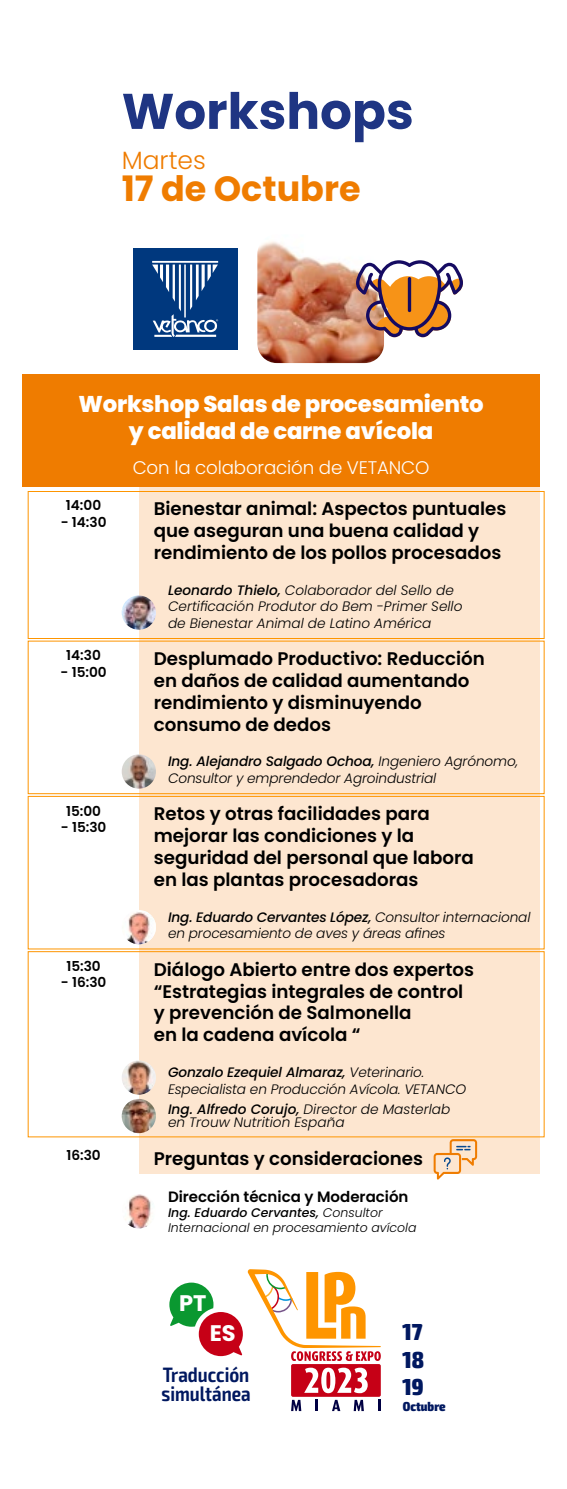
<style>
.page{position:relative;width:567px;height:1489px;background:#fff}
.page>*{position:absolute;margin:0;border:0;box-sizing:border-box;transform-origin:0 0}
.t1{font:700 50px "Poppins";color:#1f3583}
.t2{font:700 35px "Poppins";color:#ef7c00}
.t3{font:300 25px "Poppins";color:#ef7c00}
.t4{font:900 condensed 23.25px/27.8px "Exo 2";color:#001860;text-align:justify}
.t5{font:800 22.75px/27.2px "Poppins";letter-spacing:-.01em;color:#fff;text-align:center}
.t6{font:700 22.5px "Poppins";color:#fff}
.t7{font:600 condensed 20.75px/18.5px "Exo 2";color:#001860}
.t8{font:600 18.25px/22px "Poppins";color:#000}
.t9{font:300 18.25px "Poppins";letter-spacing:-.01em;color:#fff}
.t10{font:600 15px "Poppins";color:#000}
.t11{font:italic 300 13.75px/16.5px "Poppins";color:#000}
.t12{font:600 13.75px "Poppins";color:#000}
.t13{font:900 condensed 13px "Exo 2";color:#001860}
.t14{font:italic 300 12.5px/15px "Poppins";color:#000}
.s1{font-weight:500}
</style>
<div class="page">
<svg style="left:291px;top:1399px;width:10px;height:11px"></svg>
<svg style="left:316px;top:1399px;width:2px;height:11px"></svg>
<svg style="left:332px;top:1399px;width:8px;height:11px"></svg>
<svg style="left:354px;top:1399px;width:10px;height:11px"></svg>
<svg style="left:378px;top:1399px;width:3px;height:11px"></svg>
<div style="left:291px;top:1363px;width:90px;height:33px;background:#c60016;border-radius:2px"></div>
<svg style="left:304px;top:1367px;width:64px;height:25px"></svg>
<svg style="left:169px;top:1269px;width:212px;height:91px"></svg>
<img style="left:257px;top:241px;width:127px;height:122px">
<div style="left:133px;top:248px;width:104px;height:101px;background:#00387e"></div>
<svg style="left:152px;top:261px;width:66px;height:76px"></svg>
<div style="left:139px;top:486px;width:401px;height:688px;background:#fde6d0"></div>
<div style="left:23px;top:375px;width:517px;height:112px;background:#ef7c00"></div>
<div style="left:28px;top:491px;width:516px;height:147px;border:1px solid #fe9500"></div>
<div style="left:28px;top:640px;width:516px;height:154px;border:1px solid #fe9500"></div>
<div style="left:28px;top:796px;width:516px;height:153px;border:1px solid #fe9500"></div>
<div style="left:28px;top:951px;width:516px;height:186px;border:1px solid #fe9500"></div>
<img style="left:122px;top:595px;width:34px;height:34px;border-radius:17px">
<img style="left:122px;top:754px;width:34px;height:34px;border-radius:17px">
<img style="left:122px;top:1060px;width:34px;height:34px;border-radius:17px">
<div style="left:122px;top:910px;width:34px;height:34px;background:#fff;border-radius:50%"></div>
<img style="left:127px;top:911px;width:29px;height:33px">
<img style="left:122px;top:1098px;width:34px;height:35px;border-radius:17px">
<svg style="left:434px;top:1139px;width:43px;height:40px"></svg>
<svg style="left:356px;top:260px;width:107px;height:77px"></svg>
<img style="left:122px;top:1193px;width:34px;height:35px;border-radius:17px">
<p class="t1" style="left:122px;top:82px;width:294px">Workshops</p>
<p class="t3" style="left:122px;top:146px;width:86px">Martes</p>
<p class="t2" style="left:122px;top:169px;width:240px">17 de Octubre</p>
<p class="t5" style="left:79px;top:390px;width:407px">Workshop Salas de procesamiento y calidad de carne avícola</p>
<p class="t9" style="left:133px;top:457px;width:298px">Con la colaboración de VETANCO</p>
<p class="t12" style="left:66px;top:497px;width:37px">14:00</p>
<p class="t12" style="left:61px;top:514px;width:47px">- 14:30</p>
<p class="t8" style="left:154px;top:497px;width:354px">Bienestar animal: Aspectos puntuales que aseguran una buena calidad y rendimiento de los pollos procesados</p>
<p class="t11" style="left:168px;top:581px;width:296px"><span class="s1">Leonardo Thielo,</span> Colaborador del Sello de<br>Certificación Produtor do Bem -Primer Sello de Bienestar Animal de Latino América</p>
<p class="t12" style="left:66px;top:647px;width:36px">14:30</p>
<p class="t12" style="left:60px;top:663px;width:48px">- 15:00</p>
<p class="t8" style="left:154px;top:647px;width:333px">Desplumado Productivo: Reducción en daños de calidad aumentando rendimiento y disminuyendo consumo de dedos</p>
<p class="t11" style="left:168px;top:753px;width:352px"><span class="s1">Ing. Alejandro Salgado Ochoa,</span> Ingeniero Agrónomo,<br>Consultor y emprendedor Agroindustrial</p>
<p class="t12" style="left:66px;top:802px;width:37px">15:00</p>
<p class="t12" style="left:61px;top:819px;width:47px">- 15:30</p>
<p class="t8" style="left:154px;top:803px;width:322px">Retos y otras facilidades para mejorar las condiciones y la seguridad del personal que labora en las plantas procesadoras</p>
<p class="t11" style="left:168px;top:908px;width:364px"><span class="s1">Ing. Eduardo Cervantes López,</span> Consultor internacional en procesamiento de aves y áreas afines</p>
<p class="t12" style="left:66px;top:958px;width:36px">15:30</p>
<p class="t12" style="left:61px;top:974px;width:47px">- 16:30</p>
<p class="t8" style="left:154px;top:958px;width:322px">Diálogo Abierto entre dos expertos “Estrategias integrales de control y prevención de Salmonella<br>en la cadena avícola “</p>
<p class="t11" style="left:168px;top:1064px;width:300px"><span class="s1">Gonzalo Ezequiel Almaraz,</span> Veterinario.<br>Especialista en Producción Avícola. VETANCO</p>
<p class="t11" style="left:168px;top:1102px;width:284px;line-height:13.8px"><span class="s1">Ing. Alfredo Corujo,</span> Director de Masterlab en Trouw Nutrition España</p>
<p class="t12" style="left:66px;top:1147px;width:36px">16:30</p>
<p class="t8" style="left:154px;top:1147px;width:271px">Preguntas y consideraciones</p>
<p class="t10" style="left:168px;top:1188px;width:242px">Dirección técnica y Moderación</p>
<p class="t14" style="left:168px;top:1205px;width:250px"><span class="s1">Ing. Eduardo Cervantes,</span> Consultor<br>Internacional en procesamiento avícola</p>
<p class="t6" style="left:179px;top:1289px;width:29px">PT</p>
<p class="t6" style="left:210px;top:1319px;width:28px">ES</p>
<p class="t7" style="left:162px;top:1366px;width:91px">Traducción simultánea</p>
<p class="t4" style="left:403px;top:1317px;width:23px">17<br>18<br>19</p>
<p class="t13" style="left:403px;top:1398px;width:44px">Octubre</p>
</div>
